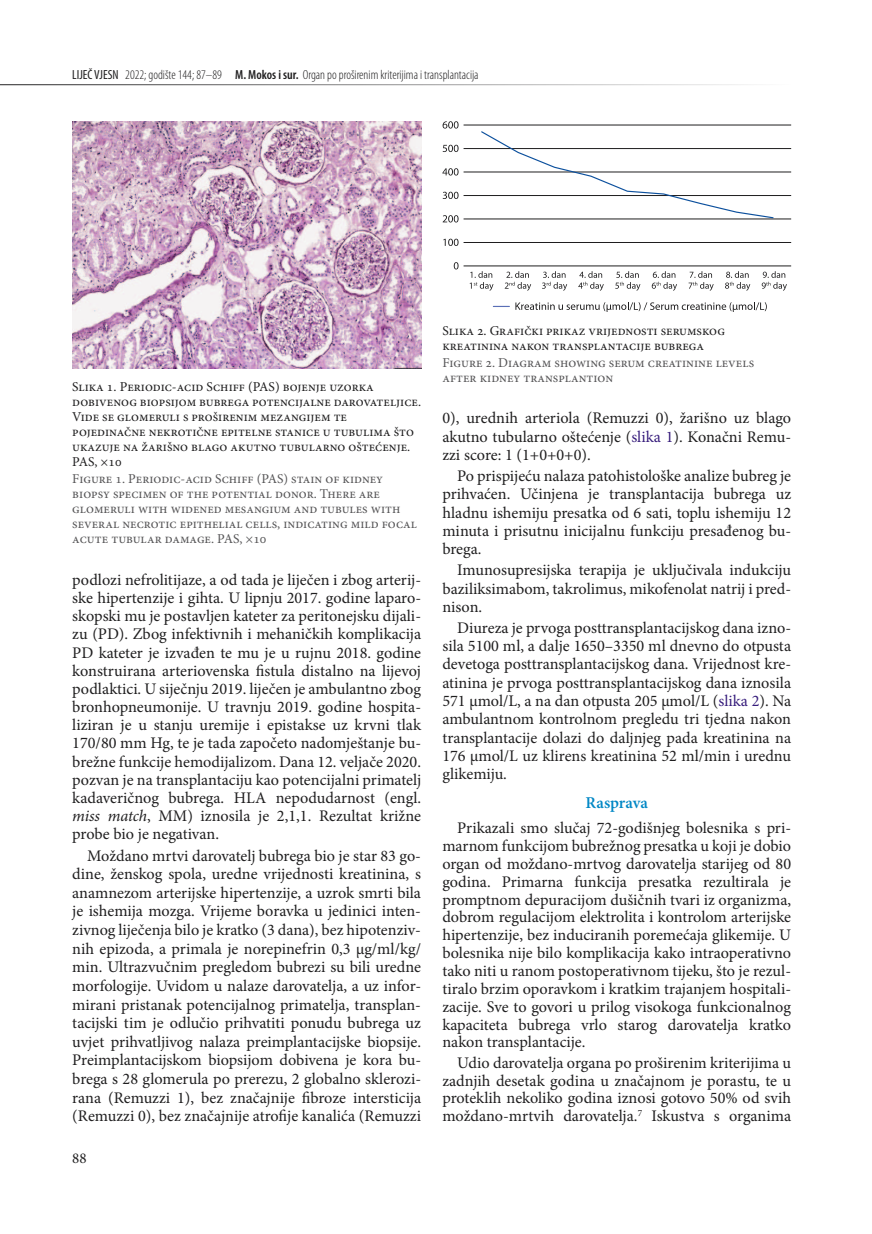
<style>
.page{position:relative;width:872px;height:1234px;background:#fff}
.page>*{position:absolute;margin:0;border:0;box-sizing:border-box;transform-origin:0 0}
.t1{font:600 16.5px "Minion Pro";color:#0087c5}
.t2{font:16.2px/17.9px "Minion Pro";color:#1f1e1f;text-align:justify}
.t3{font:15px "Minion Pro";color:#1f1e1f}
.t4{font:13.5px/15px "Minion Pro";color:#1f1e1f}
.t5{font:13.5px/15px "Minion Pro";color:#565557}
.t6{font:300 condensed 13.2px "Myriad Pro";color:#1f1e1f}
.s1{font-weight:400}
.s2{font-weight:600}
.s3{font-style:italic}
.s4{color:#371d7c}
</style>
<div class="page">
<hr style="left:0;top:84px;width:791px;height:1px;background:#1f1e1f">
<img style="left:72px;top:121px;width:349px;height:247px">
<hr style="left:463px;top:242px;width:328px;height:1px;background:#1f1e1f">
<hr style="left:463px;top:219px;width:328px;height:1px;background:#1f1e1f">
<hr style="left:463px;top:195px;width:328px;height:1px;background:#1f1e1f">
<hr style="left:463px;top:172px;width:328px;height:1px;background:#1f1e1f">
<hr style="left:463px;top:148px;width:328px;height:1px;background:#1f1e1f">
<hr style="left:463px;top:125px;width:328px;height:1px;background:#1f1e1f">
<hr style="left:463px;top:265px;width:328px;height:1px;background:#1f1e1f">
<svg style="left:480px;top:131px;width:294px;height:88px"></svg>
<svg style="left:454px;top:262px;width:4px;height:7px"></svg>
<svg style="left:443px;top:239px;width:15px;height:7px"></svg>
<svg style="left:443px;top:215px;width:15px;height:7px"></svg>
<svg style="left:442px;top:192px;width:16px;height:7px"></svg>
<svg style="left:442px;top:168px;width:16px;height:7px"></svg>
<svg style="left:442px;top:145px;width:16px;height:7px"></svg>
<svg style="left:442px;top:121px;width:16px;height:7px"></svg>
<svg style="left:470px;top:271px;width:23px;height:20px"></svg>
<svg style="left:505px;top:271px;width:26px;height:20px"></svg>
<svg style="left:542px;top:271px;width:25px;height:20px"></svg>
<svg style="left:578px;top:271px;width:26px;height:20px"></svg>
<svg style="left:615px;top:271px;width:25px;height:20px"></svg>
<svg style="left:652px;top:271px;width:25px;height:20px"></svg>
<svg style="left:688px;top:271px;width:25px;height:20px"></svg>
<svg style="left:725px;top:271px;width:25px;height:20px"></svg>
<svg style="left:761px;top:271px;width:26px;height:20px"></svg>
<svg style="left:493px;top:306px;width:16px;height:1px"></svg>
<svg style="left:515px;top:302px;width:252px;height:10px"></svg>
<p class="t6" style="left:72px;top:67px;width:408px"><span class="s1">LIJEČ VJESN</span> 2022; godište 144; 87–89 <span class="s2">M. Mokos i sur.</span> Organ po proširenim kriterijima i transplantacija</p>
<p class="t4" style="left:72px;top:379px;width:350px">Slika 1. Periodic-acid Schiff (PAS) bojenje uzorka dobivenog biopsijom bubrega potencijalne darovateljice.<br>Vide se glomeruli s proširenim mezangijem te pojedinačne nekrotične epitelne stanice u tubulima što ukazuje na žarišno blago akutno tubularno oštećenje.<br>PAS, ×10</p>
<p class="t5" style="left:72px;top:471px;width:346px">Figure 1. Periodic-acid Schiff (PAS) stain of kidney biopsy specimen of the potential donor. There are glomeruli with widened mesangium and tubules with several necrotic epithelial cells, indicating mild focal acute tubular damage. PAS, ×10</p>
<p class="t2" style="left:72px;top:570px;width:351px;text-align:left">podlozi nefrolitijaze, a od tada je liječen i zbog arterij&shy;ske hipertenzije i gihta. U lipnju 2017. godine laparo&shy;skopski mu je postavljen kateter za peritonejsku dijali&shy;zu (PD). Zbog infektivnih i mehaničkih komplikacija PD kateter je izvađen te mu je u rujnu 2018. godine konstruirana arteriovenska fistula distalno na lijevoj podlaktici. U siječnju 2019. liječen je ambulantno zbog bronhopneumonije. U travnju 2019. godine hospita&shy;liziran je u stanju uremije i epistakse uz krvni tlak 170/80 mm Hg, te je tada započeto nadomještanje bu&shy;brežne funkcije hemodijalizom. Dana 12. veljače 2020. pozvan je na transplantaciju kao potencijalni primatelj kadaveričnog bubrega. HLA nepodudarnost (engl. <span class="s3">miss match</span>, MM) iznosila je 2,1,1. Rezultat križne probe bio je negativan.</p>
<p class="t2" style="left:72px;top:845px;width:350px;line-height:18.6px;text-indent:15px">Moždano mrtvi darovatelj bubrega bio je star 83 go&shy;dine, ženskog spola, uredne vrijednosti kreatinina, s anamnezom arterijske hipertenzije, a uzrok smrti bila je ishemija mozga. Vrijeme boravka u jedinici inten&shy;zivnog liječenja bilo je kratko (3 dana), bez hipotenziv&shy;nih epizoda, a primala je norepinefrin 0,3 µg/ml/kg/ min. Ultrazvučnim pregledom bubrezi su bili uredne morfologije. Uvidom u nalaze darovatelja, a uz infor&shy;mirani pristanak potencijalnog primatelja, transplan&shy;tacijski tim je odlučio prihvatiti ponudu bubrega uz uvjet prihvatljivog nalaza preimplantacijske biopsije.<br>Preimplantacijskom biopsijom dobivena je kora bu&shy;brega s 28 glomerula po prerezu, 2 globalno sklerozi&shy;rana (Remuzzi 1), bez značajnije fibroze intersticija (Remuzzi 0), bez značajnije atrofije kanalića (Remuzzi</p>
<p class="t3" style="left:72px;top:1147px;width:16px">88</p>
<p class="t4" style="left:442px;top:323px;width:284px">Slika 2. Grafički prikaz vrijednosti serumskog kreatinina nakon transplantacije bubrega</p>
<p class="t5" style="left:442px;top:355px;width:313px">Figure 2. Diagram showing serum creatinine levels after kidney transplantion</p>
<p class="t2" style="left:442px;top:409px;width:350px;line-height:18.5px">0), urednih arteriola (Remuzzi 0), žarišno uz blago akutno tubularno oštećenje (<span class="s4">slika 1</span>). Konačni Remu&shy;zzi score: 1 (1+0+0+0).</p>
<p class="t2" style="left:442px;top:467px;width:350px;line-height:18.3px;text-indent:15px">Po prispijeću nalaza patohistološke analize bubreg je prihvaćen. Učinjena je transplantacija bubrega uz hladnu ishemiju presatka od 6 sati, toplu ishemiju 12 minuta i prisutnu inicijalnu funkciju presađenog bu&shy;brega.</p>
<p class="t2" style="left:442px;top:561px;width:350px;line-height:18.3px;text-indent:15px">Imunosupresijska terapija je uključivala indukciju baziliksimabom, takrolimus, mikofenolat natrij i pred&shy;nison.</p>
<p class="t2" style="left:442px;top:618px;width:350px;line-height:18.3px;text-indent:15px">Diureza je prvoga posttransplantacijskog dana izno&shy;sila 5100 ml, a dalje 1650–3350 ml dnevno do otpusta devetoga posttransplantacijskog dana. Vrijednost kre&shy;atinina je prvoga posttransplantacijskog dana iznosila 571 µmol/L, a na dan otpusta 205 µmol/L (<span class="s4">slika 2</span>). Na ambulantnom kontrolnom pregledu tri tjedna nakon transplantacije dolazi do daljnjeg pada kreatinina na 176 µmol/L uz klirens kreatinina 52 ml/min i urednu glikemiju.</p>
<p class="t1" style="left:585px;top:791px;width:64px">Rasprava</p>
<p class="t2" style="left:442px;top:818px;width:350px;text-indent:15px">Prikazali smo slučaj 72-godišnjeg bolesnika s pri&shy;marnom funkcijom bubrežnog presatka u koji je dobio organ od moždano-mrtvog darovatelja starijeg od 80 godina. Primarna funkcija presatka rezultirala je promptnom depuracijom dušičnih tvari iz organizma, dobrom regulacijom elektrolita i kontrolom arterijske hipertenzije, bez induciranih poremećaja glikemije. U bolesnika nije bilo komplikacija kako intraoperativno tako niti u ranom postoperativnom tijeku, što je rezul&shy;tiralo brzim oporavkom i kratkim trajanjem hospitali&shy;zacije. Sve to govori u prilog visokoga funkcionalnog kapaciteta bubrega vrlo starog darovatelja kratko nakon transplantacije.</p>
<p class="t2" style="left:442px;top:1053px;width:350px;text-indent:15px">Udio darovatelja organa po proširenim kriterijima u zadnjih desetak godina u značajnom je porastu, te u proteklih nekoliko godina iznosi gotovo 50% od svih moždano-mrtvih darovatelja.<sup>7</sup> Iskustva s organima</p>
</div>
